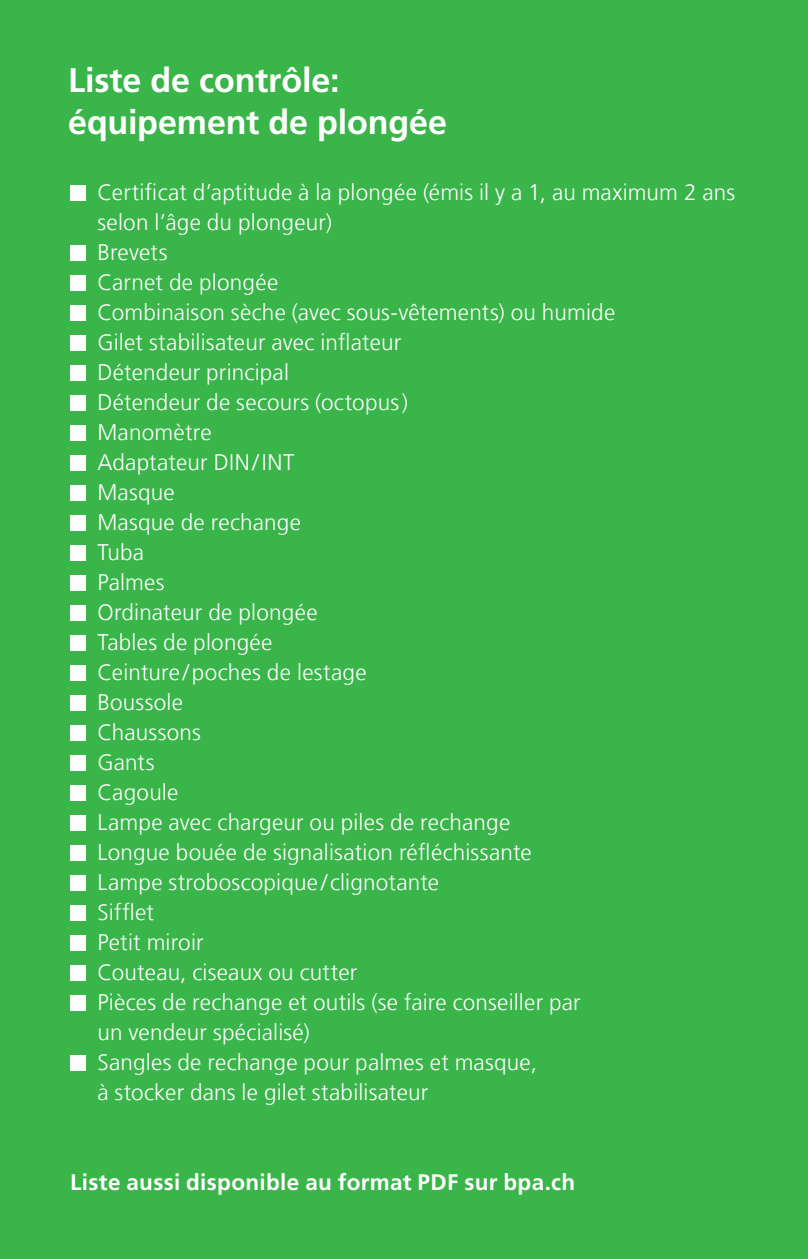
<style>
.page{position:relative;width:808px;height:1259px;background:#3ab54a}
.page>*{position:absolute;margin:0;border:0;box-sizing:border-box;transform-origin:0 0}
.t1{font:700 34.2px/42.3px "Frutiger LT Com";letter-spacing:-.005em;color:#fff}
.t2{font:300 22.5px/30px "Frutiger LT Com";letter-spacing:.01em;color:#fff}
.t3{font:700 22.5px "Frutiger LT Com";letter-spacing:.015em;color:#fff}
</style>
<div class="page">
<div style="left:70px;top:185px;width:15px;height:15px;background:#fff"></div>
<div style="left:70px;top:245px;width:15px;height:15px;background:#fff"></div>
<div style="left:70px;top:275px;width:15px;height:15px;background:#fff"></div>
<div style="left:70px;top:305px;width:15px;height:15px;background:#fff"></div>
<div style="left:70px;top:335px;width:15px;height:15px;background:#fff"></div>
<div style="left:70px;top:365px;width:15px;height:15px;background:#fff"></div>
<div style="left:70px;top:395px;width:15px;height:15px;background:#fff"></div>
<div style="left:70px;top:425px;width:15px;height:15px;background:#fff"></div>
<div style="left:70px;top:455px;width:15px;height:15px;background:#fff"></div>
<div style="left:70px;top:485px;width:15px;height:15px;background:#fff"></div>
<div style="left:70px;top:515px;width:15px;height:15px;background:#fff"></div>
<div style="left:70px;top:545px;width:15px;height:15px;background:#fff"></div>
<div style="left:70px;top:575px;width:15px;height:15px;background:#fff"></div>
<div style="left:70px;top:605px;width:15px;height:15px;background:#fff"></div>
<div style="left:70px;top:635px;width:15px;height:15px;background:#fff"></div>
<div style="left:70px;top:665px;width:15px;height:15px;background:#fff"></div>
<div style="left:70px;top:695px;width:15px;height:15px;background:#fff"></div>
<div style="left:70px;top:725px;width:15px;height:15px;background:#fff"></div>
<div style="left:70px;top:755px;width:15px;height:15px;background:#fff"></div>
<div style="left:70px;top:785px;width:15px;height:15px;background:#fff"></div>
<div style="left:70px;top:815px;width:15px;height:15px;background:#fff"></div>
<div style="left:70px;top:845px;width:15px;height:15px;background:#fff"></div>
<div style="left:70px;top:875px;width:15px;height:15px;background:#fff"></div>
<div style="left:70px;top:905px;width:15px;height:15px;background:#fff"></div>
<div style="left:70px;top:935px;width:15px;height:15px;background:#fff"></div>
<div style="left:70px;top:965px;width:15px;height:15px;background:#fff"></div>
<div style="left:70px;top:995px;width:15px;height:15px;background:#fff"></div>
<div style="left:70px;top:1055px;width:15px;height:15px;background:#fff"></div>
<h1 class="t1" style="left:68px;top:59px;width:381px">Liste de contrôle: équipement de plongée</h1>
<p class="t2" style="left:97px;top:177px;width:639px">Certificat d’aptitude à la plongée (émis il y a 1, au maximum 2 ans selon l’âge du plongeur)<br>Brevets<br>Carnet de plongée<br>Combinaison sèche (avec sous-vêtements) ou humide<br>Gilet stabilisateur avec inflateur<br>Détendeur principal<br>Détendeur de secours (octopus)<br>Manomètre<br>Adaptateur DIN/INT<br>Masque<br>Masque de rechange<br>Tuba<br>Palmes<br>Ordinateur de plongée<br>Tables de plongée<br>Ceinture/poches de lestage<br>Boussole<br>Chaussons<br>Gants<br>Cagoule<br>Lampe avec chargeur ou piles de rechange<br>Longue bouée de signalisation réfléchissante<br>Lampe stroboscopique / clignotante<br>Sifflet<br>Petit miroir<br>Couteau, ciseaux ou cutter<br>Pièces de rechange et outils (se faire conseiller par<br>un vendeur spécialisé)<br>Sangles de rechange pour palmes et masque,<br>à stocker dans le gilet stabilisateur</p>
<p class="t3" style="left:70px;top:1169px;width:507px">Liste aussi disponible au format PDF sur bpa.ch</p>
</div>
